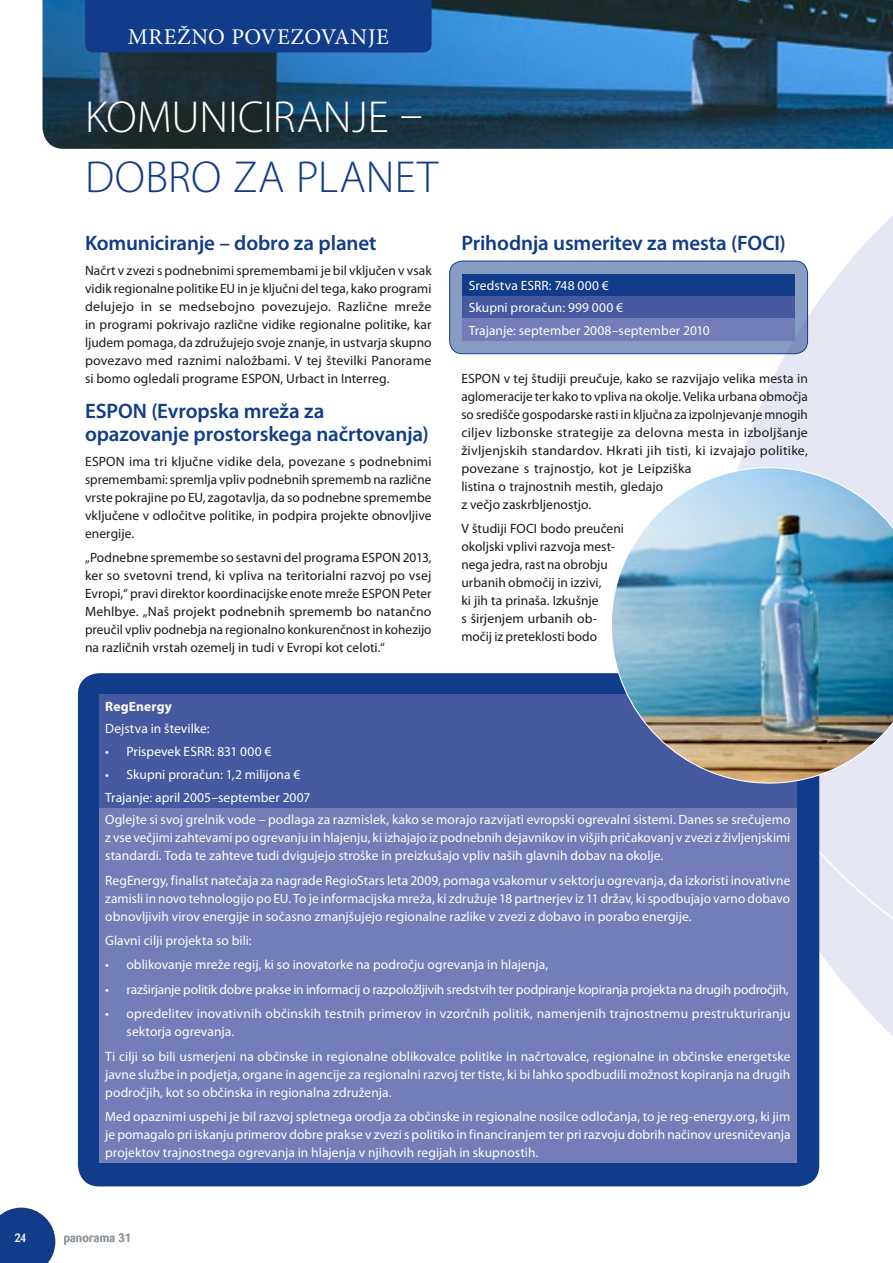
<style>
.page{position:relative;width:893px;height:1263px;background:#fff}
.page>*{position:absolute;margin:0;border:0;box-sizing:border-box;transform-origin:0 0}
.t1{font:300 45px "Myriad Pro";color:#fff}
.t2{font:300 45px "Myriad Pro";letter-spacing:.01em;color:#123c89}
.t3{font:22.5px "Minion Pro";letter-spacing:.025em;color:#fff}
.t4{font:600 21px/22.5px "Myriad Pro";letter-spacing:-.005em;color:#123c89}
.t5{font:13.5px/18px "Myriad Pro";color:#fff}
.t6{font:13.5px/18px "Myriad Pro";letter-spacing:.005em;color:#1a1a18;text-align:justify}
.t7{font:13.5px "Myriad Pro";letter-spacing:-.02em;color:#fff}
.t8{font:700 13.5px "Myriad Pro";letter-spacing:.01em;color:#fff}
.t9{font:500 12px "Barmeno";letter-spacing:.02em;color:#8f979c}
.t10{font:500 12px "Barmeno";color:#fff}
</style>
<div class="page">
<svg style="left:686px;top:215px;width:207px;height:804px"></svg>
<img style="left:43px;top:0;width:850px;height:149px">
<svg style="left:0;top:1208px;width:55px;height:55px;background:#2a5094"></svg>
<div style="left:78px;top:673px;width:741px;height:513px;background:#123c89;border-radius:21px"></div>
<div style="left:85px;top:0;width:347px;height:52px;background:#123c89"></div>
<div style="left:450px;top:261px;width:357px;height:93px;background:#889dc4;border-radius:13px"></div>
<div style="left:463px;top:274px;width:332px;height:22px;background:#123c89"></div>
<div style="left:463px;top:296px;width:332px;height:22px;background:#44599f"></div>
<div style="left:463px;top:318px;width:332px;height:23px;background:#737db7"></div>
<div style="left:449px;top:261px;width:359px;height:93px;border:1px solid #123c89;border-radius:13px"></div>
<div style="left:99px;top:694px;width:697px;height:114px;background:#44599f"></div>
<div style="left:99px;top:808px;width:697px;height:355px;background:#737db7"></div>
<img style="left:611px;top:467px;width:282px;height:317px">
<h2 class="t3" style="left:128px;top:22px;width:262px">MREŽNO POVEZOVANJE</h2>
<h1 class="t1" style="left:85px;top:92px;width:339px">KOMUNICIRANJE –</h1>
<h1 class="t2" style="left:85px;top:152px;width:354px">DOBRO ZA PLANET</h1>
<h3 class="t4" style="left:85px;top:232px;width:293px">Komuniciranje – dobro za planet</h3>
<p class="t6" style="left:85px;top:262px;width:348px">Načrt v zvezi s podnebnimi spremembami je bil vključen v vsak vidik regionalne politike EU in je ključni del tega, kako programi delujejo in se medsebojno povezujejo. Različne mreže in programi pokrivajo različne vidike regionalne politike, kar ljudem pomaga, da združujejo svoje znanje, in ustvarja skupno povezavo med raznimi naložbami. V tej številki Panorame si bomo ogledali programe ESPON, Urbact in Interreg.</p>
<h3 class="t4" style="left:85px;top:400px;width:345px">ESPON (Evropska mreža za opazovanje prostorskega načrtovanja)</h3>
<p class="t6" style="left:85px;top:453px;width:348px">ESPON ima tri ključne vidike dela, povezane s podnebnimi spremembami: spremlja vpliv podnebnih sprememb na različne vrste pokrajine po EU, zagotavlja, da so podnebne spremembe vključene v odločitve politike, in podpira projekte obnovljive energije.</p>
<p class="t6" style="left:85px;top:549px;width:348px">„Podnebne spremembe so sestavni del programa ESPON 2013, ker so svetovni trend, ki vpliva na teritorialni razvoj po vsej Evropi,“ pravi direktor koordinacijske enote mreže ESPON Peter Mehlbye. „Naš projekt podnebnih sprememb bo natančno preučil vpliv podnebja na regionalno konkurenčnost in kohezijo na različnih vrstah ozemelj in tudi v Evropi kot celoti.“</p>
<h3 class="t4" style="left:461px;top:232px;width:326px">Prihodnja usmeritev za mesta (FOCI)</h3>
<p class="t5" style="left:469px;top:275px;width:242px;line-height:22.2px">Sredstva ESRR: 748 000 €<br>Skupni proračun: 999 000 €<br>Trajanje: september 2008–september 2010</p>
<p class="t6" style="left:461px;top:370px;width:348px;text-align:left">ESPON v tej študiji preučuje, kako se razvijajo velika mesta in aglomeracije ter kako to vpliva na okolje. Velika urbana območja so središče gospodarske rasti in ključna za izpolnjevanje mnogih ciljev lizbonske strategije za delovna mesta in izboljšanje življenjskih standardov. Hkrati jih tisti, ki izvajajo politike, povezane s trajnostjo, kot je Leipziška<br>listina o trajnostnih mestih, gledajo<br>z večjo zaskrbljenostjo.</p>
<p class="t6" style="left:461px;top:520px;width:164px;text-align:left">V študiji FOCI bodo preučeni okoljski vplivi razvoja mest&shy;nega jedra, rast na obrobju urbanih območij in izzivi,<br>ki jih ta prinaša. Izkušnje<br>s širjenjem urbanih ob&shy;močij iz preteklosti bodo</p>
<p class="t8" style="left:105px;top:698px;width:68px">RegEnergy</p>
<p class="t5" style="left:105px;top:720px;width:106px">Dejstva in številke:</p>
<p class="t5" style="left:105px;top:743px;width:168px">• Prispevek ESRR: 831 000 €</p>
<p class="t5" style="left:105px;top:764px;width:687px;line-height:22.5px">• Skupni proračun: 1,2 milijona €<br>Trajanje: april 2005–september 2007<br>Oglejte si svoj grelnik vode – podlaga za razmislek, kako se morajo razvijati evropski ogrevalni sistemi. Danes se srečujemo</p>
<p class="t5" style="left:105px;top:829px;width:687px">z vse večjimi zahtevami po ogrevanju in hlajenju, ki izhajajo iz podnebnih dejavnikov in višjih pričakovanj v zvezi z življenjskimi standardi. Toda te zahteve tudi dvigujejo stroške in preizkušajo vpliv naših glavnih dobav na okolje.</p>
<p class="t5" style="left:105px;top:871px;width:687px;text-align:justify">RegEnergy, finalist natečaja za nagrade RegioStars leta 2009, pomaga vsakomur v sektorju ogrevanja, da izkoristi inovativne zamisli in novo tehnologijo po EU. To je informacijska mreža, ki združuje 18 partnerjev iz 11 držav, ki spodbujajo varno dobavo obnovljivih virov energije in sočasno zmanjšujejo regionalne razlike v zvezi z dobavo in porabo energije.</p>
<p class="t5" style="left:105px;top:932px;width:148px">Glavni cilji projekta so bili:</p>
<p class="t5" style="left:105px;top:956px;width:445px">• oblikovanje mreže regij, ki so inovatorke na področju ogrevanja in hlajenja,</p>
<p class="t7" style="left:105px;top:982px;width:685px">• razširjanje politik dobre prakse in informacij o razpoložljivih sredstvih ter podpiranje kopiranja projekta na drugih področjih,</p>
<p class="t5" style="left:127px;top:1005px;width:665px;text-indent:-21px">• opredelitev inovativnih občinskih testnih primerov in vzorčnih politik, namenjenih trajnostnemu prestrukturiranju sektorja ogrevanja.</p>
<p class="t5" style="left:105px;top:1047px;width:687px;text-align:justify">Ti cilji so bili usmerjeni na občinske in regionalne oblikovalce politike in načrtovalce, regionalne in občinske energetske javne službe in podjetja, organe in agencije za regionalni razvoj ter tiste, ki bi lahko spodbudili možnost kopiranja na drugih področjih, kot so občinska in regionalna združenja.</p>
<p class="t5" style="left:105px;top:1107px;width:687px;text-align:justify">Med opaznimi uspehi je bil razvoj spletnega orodja za občinske in regionalne nosilce odločanja, to je reg-energy.org, ki jim je pomagalo pri iskanju primerov dobre prakse v zvezi s politiko in financiranjem ter pri razvoju dobrih načinov uresničevanja projektov trajnostnega ogrevanja in hlajenja v njihovih regijah in skupnostih.</p>
<p class="t10" style="left:14px;top:1231px;width:14px">24</p>
<p class="t9" style="left:64px;top:1230px;width:69px">panorama 31</p>
</div>
